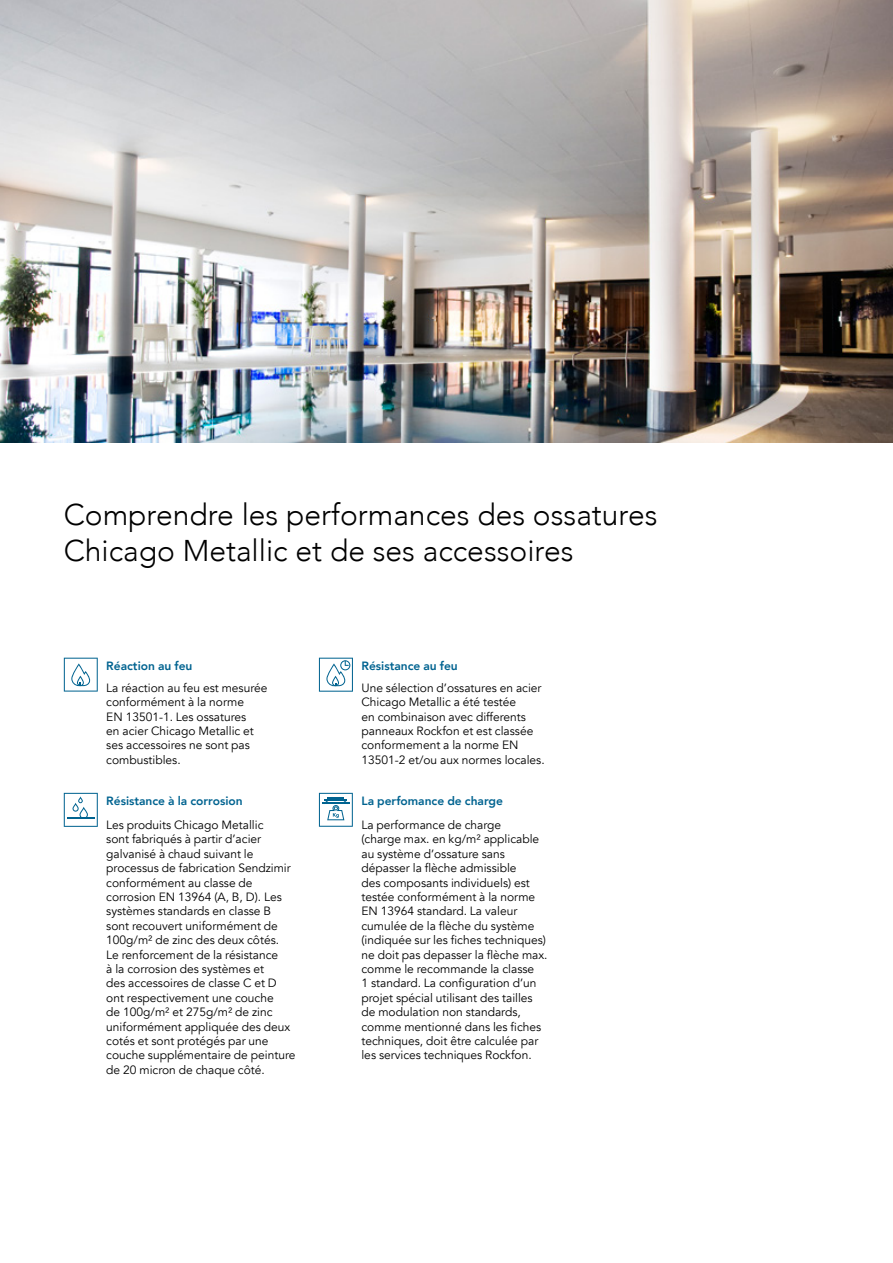
<style>
.page{position:relative;width:893px;height:1263px;background:#fff}
.page>*{position:absolute;margin:0;border:0;box-sizing:border-box;transform-origin:0 0}
.t1{font:300 30px/36px "Avenir";color:#000}
.t2{font:12px/14.4px "Avenir";color:#000}
.t3{font:800 12px "Avenir";color:#006390}
</style>
<div class="page">
<svg style="left:64px;top:658px;width:34px;height:34px"></svg>
<svg style="left:319px;top:658px;width:34px;height:34px"></svg>
<svg style="left:319px;top:793px;width:34px;height:34px"></svg>
<svg style="left:64px;top:793px;width:34px;height:34px"></svg>
<img style="left:0;top:0;width:893px;height:442px">
<h1 class="t1" style="left:64px;top:497px;width:595px">Comprendre les performances des ossatures<br>Chicago Metallic et de ses accessoires</h1>
<p class="t3" style="left:106px;top:656px;width:88px">Réaction au feu</p>
<p class="t2" style="left:106px;top:680px;width:163px">La réaction au feu est mesurée conformément à la norme<br>EN 13501-1. Les ossatures<br>en acier Chicago Metallic et ses accessoires ne sont pas combustibles.</p>
<p class="t3" style="left:106px;top:791px;width:138px">Résistance à la corrosion</p>
<p class="t2" style="left:106px;top:818px;width:191px">Les produits Chicago Metallic<br>sont fabriqués à partir d’acier galvanisé à chaud suivant le processus de fabrication Sendzimir conformément au classe de corrosion EN 13964 (A, B, D). Les systèmes standards en classe B sont recouvert uniformément de<br>100g/m² de zinc des deux côtés.<br>Le renforcement de la résistance<br>à la corrosion des systèmes et<br>des accessoires de classe C et D ont respectivement une couche<br>de 100g/m² et 275g/m² de zinc uniformément appliquée des deux cotés et sont protégés par une couche supplémentaire de peinture de 20 micron de chaque côté.</p>
<p class="t3" style="left:361px;top:656px;width:98px">Résistance au feu</p>
<p class="t2" style="left:361px;top:680px;width:185px">Une sélection d’ossatures en acier<br>Chicago Metallic a été testée<br>en combinaison avec differents panneaux Rockfon et est classée conformement a la norme EN<br>13501-2 et/ou aux normes locales.</p>
<p class="t3" style="left:361px;top:791px;width:143px">La perfomance de charge</p>
<p class="t2" style="left:361px;top:818px;width:188px">La performance de charge<br>(charge max. en kg/m² applicable au système d’ossature sans dépasser la flèche admissible<br>des composants individuels) est testée conformément à la norme<br>EN 13964 standard. La valeur cumulée de la flèche du système (indiquée sur les fiches techniques) ne doit pas depasser la flèche max. comme le recommande la classe<br>1 standard. La configuration d’un projet spécial utilisant des tailles de modulation non standards, comme mentionné dans les fiches techniques, doit être calculée par les services techniques Rockfon.</p>
</div>
